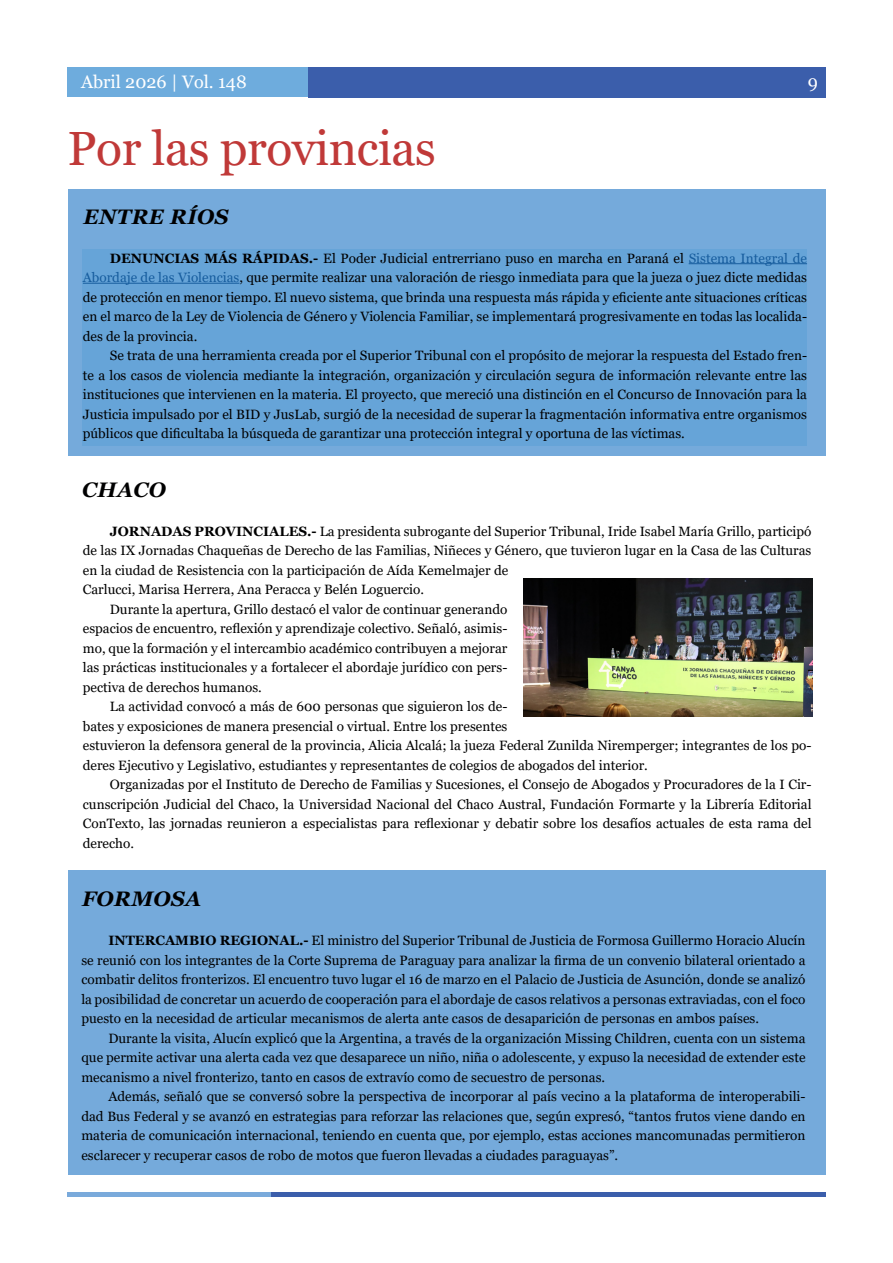
<style>
.page{position:relative;width:893px;height:1263px;background:#fff}
.page>*{position:absolute;margin:0;border:0;box-sizing:border-box;transform-origin:0 0}
.t1{font:48px "Georgia";letter-spacing:-.01em;color:#c03938}
.t2{font:italic 700 21px "Georgia";letter-spacing:.02em;color:#000001}
.Newsletter_Name{font:18px "Georgia";color:#fff}
.párrafo{font:13.5px/19.5px "Georgia";color:#000001;text-align:justify}
.s1{font-weight:700}
.s2{color:#175d9e}
</style>
<div class="page">
<div style="left:68px;top:189px;width:757px;height:267px;background:#75aadb"></div>
<div style="left:308px;top:67px;width:517px;height:30px;background:#3b5eab"></div>
<div style="left:68px;top:67px;width:240px;height:30px;background:#6eacdd"></div>
<div style="left:271px;top:1192px;width:554px;height:5px;background:#3b5eab"></div>
<div style="left:68px;top:1192px;width:203px;height:5px;background:#7aaadb"></div>
<div style="left:83px;top:249px;width:724px;height:196px;background:#66a4d8"></div>
<hr style="left:689px;top:263px;width:118px;height:1px;background:#175d9e">
<hr style="left:83px;top:283px;width:156px;height:1px;background:#175d9e">
<div style="left:68px;top:870px;width:757px;height:305px;background:#75aadb"></div>
<img style="left:524px;top:579px;width:289px;height:138px">
<p class="Newsletter_Name" style="left:81px;top:71px;width:167px">Abril 2026 | Vol. 148</p>
<p class="Newsletter_Name" style="left:808px;top:71px;width:12px">9</p>
<p class="t1" style="left:68px;top:119px;width:370px">Por las provincias</p>
<p class="t2" style="left:84px;top:203px;width:146px">ENTRE RÍOS</p>
<p class="párrafo" style="left:83px;top:248px;width:726px;text-indent:27px"><span class="s1">DENUNCIAS MÁS RÁPIDAS.-</span> El Poder Judicial entrerriano puso en marcha en Paraná el <span class="s2">Sistema Integral de Abordaje de las Violencias</span>, que permite realizar una valoración de riesgo inmediata para que la jueza o juez dicte medidas de protección en menor tiempo. El nuevo sistema, que brinda una respuesta más rápida y eficiente ante situaciones críticas en el marco de la Ley de Violencia de Género y Violencia Familiar, se implementará progresivamente en todas las localida&shy;des de la provincia.</p>
<p class="párrafo" style="left:83px;top:346px;width:726px;text-indent:27px">Se trata de una herramienta creada por el Superior Tribunal con el propósito de mejorar la respuesta del Estado fren&shy;te a los casos de violencia mediante la integración, organización y circulación segura de información relevante entre las instituciones que intervienen en la materia. El proyecto, que mereció una distinción en el Concurso de Innovación para la Justicia impulsado por el BID y JusLab, surgió de la necesidad de superar la fragmentación informativa entre organismos públicos que dificultaba la búsqueda de garantizar una protección integral y oportuna de las víctimas.</p>
<p class="t2" style="left:82px;top:476px;width:86px">CHACO</p>
<p class="párrafo" style="left:83px;top:521px;width:730px;text-align:left;text-indent:27px"><span class="s1">JORNADAS PROVINCIALES.-</span> La presidenta subrogante del Superior Tribunal, Iride Isabel María Grillo, participó de las IX Jornadas Chaqueñas de Derecho de las Familias, Niñeces y Género, que tuvieron lugar en la Casa de las Culturas en la ciudad de Resistencia con la participación de Aída Kemelmajer de<br>Carlucci, Marisa Herrera, Ana Peracca y Belén Loguercio.</p>
<p class="párrafo" style="left:83px;top:599px;width:426px;text-indent:27px">Durante la apertura, Grillo destacó el valor de continuar generando espacios de encuentro, reflexión y aprendizaje colectivo. Señaló, asimis&shy;mo, que la formación y el intercambio académico contribuyen a mejorar las prácticas institucionales y a fortalecer el abordaje jurídico con pers&shy;pectiva de derechos humanos.</p>
<p class="párrafo" style="left:83px;top:697px;width:730px;text-align:left;text-indent:27px">La actividad convocó a más de 600 personas que siguieron los de-<br>bates y exposiciones de manera presencial o virtual. Entre los presentes<br>estuvieron la defensora general de la provincia, Alicia Alcalá; la jueza Federal Zunilda Niremperger; integrantes de los po&shy;deres Ejecutivo y Legislativo, estudiantes y representantes de colegios de abogados del interior.</p>
<p class="párrafo" style="left:83px;top:775px;width:730px;text-indent:27px">Organizadas por el Instituto de Derecho de Familias y Sucesiones, el Consejo de Abogados y Procuradores de la I Cir&shy;cunscripción Judicial del Chaco, la Universidad Nacional del Chaco Austral, Fundación Formarte y la Librería Editorial ConTexto, las jornadas reunieron a especialistas para reflexionar y debatir sobre los desafíos actuales de esta rama del derecho.</p>
<p class="t2" style="left:82px;top:885px;width:121px">FORMOSA</p>
<p class="párrafo" style="left:81px;top:931px;width:726px;text-indent:27px"><span class="s1">INTERCAMBIO REGIONAL.-</span> El ministro del Superior Tribunal de Justicia de Formosa Guillermo Horacio Alucín se reunió con los integrantes de la Corte Suprema de Paraguay para analizar la firma de un convenio bilateral orientado a combatir delitos fronterizos. El encuentro tuvo lugar el 16 de marzo en el Palacio de Justicia de Asunción, donde se analizó la posibilidad de concretar un acuerdo de cooperación para el abordaje de casos relativos a personas extraviadas, con el foco puesto en la necesidad de articular mecanismos de alerta ante casos de desaparición de personas en ambos países.</p>
<p class="párrafo" style="left:81px;top:1028px;width:726px;text-indent:27px">Durante la visita, Alucín explicó que la Argentina, a través de la organización Missing Children, cuenta con un sistema que permite activar una alerta cada vez que desaparece un niño, niña o adolescente, y expuso la necesidad de extender este mecanismo a nivel fronterizo, tanto en casos de extravío como de secuestro de personas.</p>
<p class="párrafo" style="left:81px;top:1087px;width:726px;text-indent:27px">Además, señaló que se conversó sobre la perspectiva de incorporar al país vecino a la plataforma de interoperabili&shy;dad Bus Federal y se avanzó en estrategias para reforzar las relaciones que, según expresó, “tantos frutos viene dando en materia de comunicación internacional, teniendo en cuenta que, por ejemplo, estas acciones mancomunadas permitieron esclarecer y recuperar casos de robo de motos que fueron llevadas a ciudades paraguayas”.</p>
</div>
